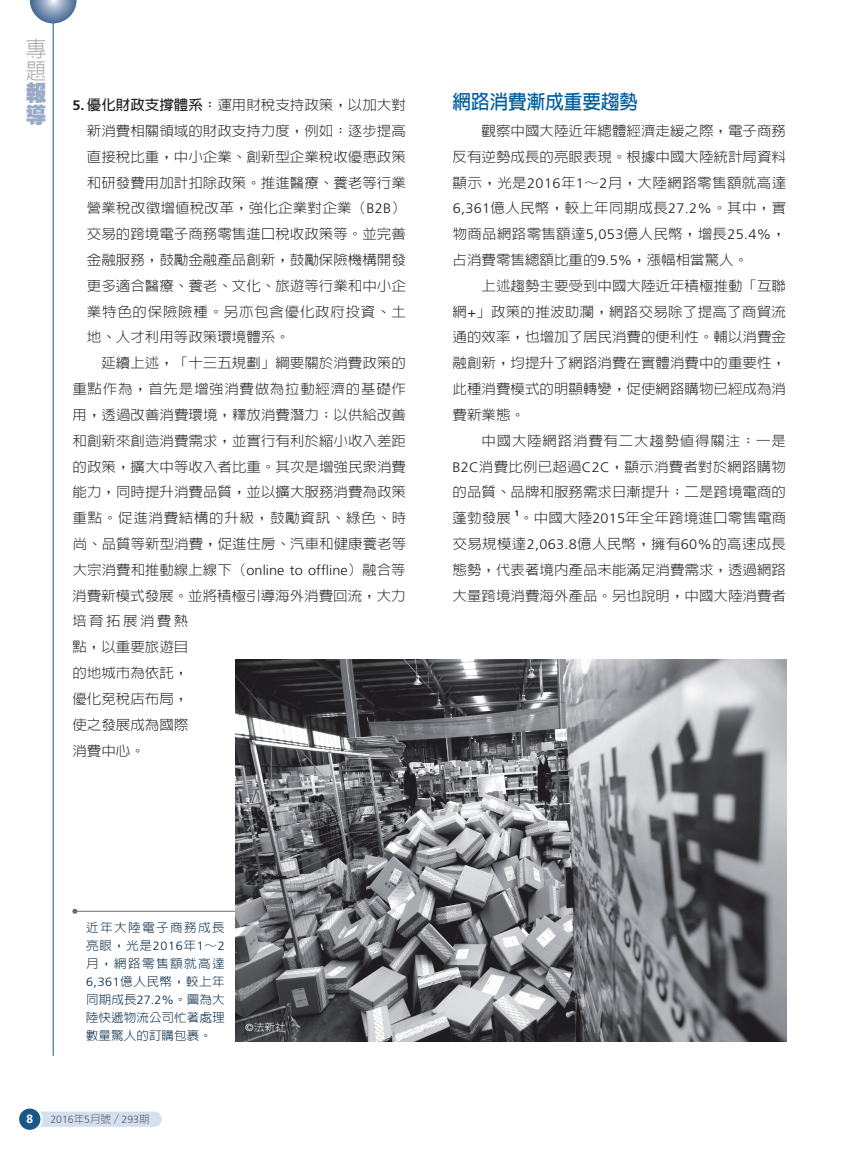
<style>
.page{position:relative;width:851px;height:1149px;background:#fff}
.page>*{position:absolute;margin:0;border:0;box-sizing:border-box;transform-origin:0 0}
.t1{font:300 21.75px/21.8px "AR Hei B5";color:#a8a9ad;scale:.95 1}
.t2{font:900 21.75px/21.8px "AR Hei B5";color:#99abc6;scale:.95 1}
.t3{font:700 19.5px "AR Hei B5";color:#005d9c;scale:.95 1}
.t4{font:300 13.8px/25.8px "AR Hei B5";color:#231f20;text-align:justify;scale:1.05 1}
.t5{font:300 12px/18px "AR Hei B5";letter-spacing:.005em;color:#022546;text-align:justify;scale:1.05 1}
.t6{font:700 12px "Frutiger";color:#fff}
.t7{font:300 10.5px "Frutiger";color:#57585a}
.t8{font:300 10.2px "AR Hei B5";color:#fff;scale:1.05 1}
.t9{font:700 8.1px "Frutiger";color:#231f20;scale:1.05 1}
.s1{font-family:"Frutiger";font-weight:700}
.s2{font-weight:700}
.s3{font-family:"Frutiger"}
.s4{font-family:"AR Hei B5"}
</style>
<div class="page">
<div style="left:30px;top:1111px;width:132px;height:15px;background:#d4e0f1;border-radius:8px"></div>
<div style="left:18px;top:1107px;width:23px;height:23px;background:#175887;border-radius:50%"></div>
<div style="left:17px;top:1106px;width:26px;height:25px;border:2px solid #fff;border-radius:50%"></div>
<hr style="left:53px;top:0;width:1px;height:1055px;background:#175887">
<svg style="left:30px;top:0;width:47px;height:23px"></svg>
<svg style="left:72px;top:908px;width:5px;height:5px"></svg>
<hr style="left:75px;top:910px;width:276px;height:1px;background:#6c6d70">
<img style="left:235px;top:659px;width:551px;height:381px">
<h1 class="t1" style="left:26px;top:38px;width:23px">專題</h1>
<h1 class="t2" style="left:26px;top:82px;width:23px">報導</h1>
<p class="t4" style="left:87px;top:92px;width:305px;text-indent:-15px"><span class="s1">5.</span> <span class="s2">優化財政支撐體系：</span>運用財稅支持政策，以加大對新消費相關領域的財政支持力度，例如：逐步提高直接稅比重，中小企業、創新型企業稅收優惠政策和研發費用加計扣除政策。推進醫療、養老等行業營業稅改徵增值稅改革，強化企業對企業（<span class="s3">B2B</span>）交易的跨境電子商務零售進口稅收政策等。並完善金融服務，鼓勵金融產品創新，鼓勵保險機構開發更多適合醫療、養老、文化、旅遊等行業和中小企業特色的保險險種。另亦包含優化政府投資、土地、人才利用等政策環境體系。</p>
<p class="t4" style="left:72px;top:350px;width:319px;text-indent:29px">延續上述，「十三五規劃」綱要關於消費政策的重點作為，首先是增強消費做為拉動經濟的基礎作用，透過改善消費環境，釋放消費潛力；以供給改善和創新來創造消費需求，並實行有利於縮小收入差距的政策，擴大中等收入者比重。其次是增強民眾消費能力，同時提升消費品質，並以擴大服務消費為政策重點。促進消費結構的升級，鼓勵資訊、綠色、時尚、品質等新型消費，促進住房、汽車和健康養老等大宗消費和推動線上線下（<span class="s3">online to offline</span>）融合等消費新模式發展。並將積極引導海外消費回流，大力</p>
<p class="t4" style="left:72px;top:608px;width:112px">培育拓展消費熱點，以重要旅遊目的地城市為依託，優化免稅店布局，使之發展成為國際消費中心。</p>
<h2 class="t3" style="left:452px;top:92px;width:196px">網路消費漸成重要趨勢</h2>
<p class="t4" style="left:452px;top:118px;width:319px;text-indent:29px">觀察中國大陸近年總體經濟走緩之際，電子商務反有逆勢成長的亮眼表現。根據中國大陸統計局資料顯示，光是<span class="s3">2016</span>年<span class="s3">1</span>～<span class="s3">2</span>月，大陸網路零售額就高達<span class="s3">6,361</span>億人民幣，較上年同期成長<span class="s3">27.2%</span>。其中，實物商品網路零售額達<span class="s3">5,053</span>億人民幣，增長<span class="s3">25.4%</span>，占消費零售總額比重的<span class="s3">9.5%</span>，漲幅相當驚人。</p>
<p class="t4" style="left:452px;top:272px;width:319px;text-indent:29px">上述趨勢主要受到中國大陸近年積極推動「互聯網<span class="s3">+</span>」政策的推波助瀾，網路交易除了提高了商貿流通的效率，也增加了居民消費的便利性。輔以消費金融創新，均提升了網路消費在實體消費中的重要性，此種消費模式的明顯轉變，促使網路購物已經成為消費新業態。</p>
<p class="t4" style="left:452px;top:427px;width:319px;text-indent:29px">中國大陸網路消費有二大趨勢值得關注：一是<span class="s3">B2C</span>消費比例已超過<span class="s3">C2C</span>，顯示消費者對於網路購物的品質、品牌和服務需求日漸提升；二是跨境電商的蓬勃發展</p>
<p class="t9" style="left:514px;top:508px;width:6px">1</p>
<p class="t4" style="left:452px;top:505px;width:319px;text-indent:67px">。中國大陸<span class="s3">2015</span>年全年跨境進口零售電商交易規模達<span class="s3">2,063.8</span>億人民幣，擁有<span class="s3">60%</span>的高速成長態勢，代表著境內產品未能滿足消費需求，透過網路大量跨境消費海外產品。另也說明，中國大陸消費者</p>
<p class="t5" style="left:86px;top:917px;width:134px">近年大陸電子商務成長亮眼，光是<span class="s3">2016</span>年<span class="s3">1</span>～<span class="s3">2</span>月，網路零售額就高達<span class="s3">6,361</span>億人民幣，較上年同期成長<span class="s3">27.2%</span>。圖為大陸快遞物流公司忙著處理數量驚人的訂購包裹。</p>
<p class="t8" style="left:245px;top:1021px;width:40px"><span class="s3">©</span>法新社</p>
<p class="t6" style="left:26px;top:1111px;width:8px">8</p>
<p class="t7" style="left:50px;top:1113px;width:101px">2016<span class="s4">年</span>5<span class="s4">月號／</span>293<span class="s4">期</span></p>
</div>
